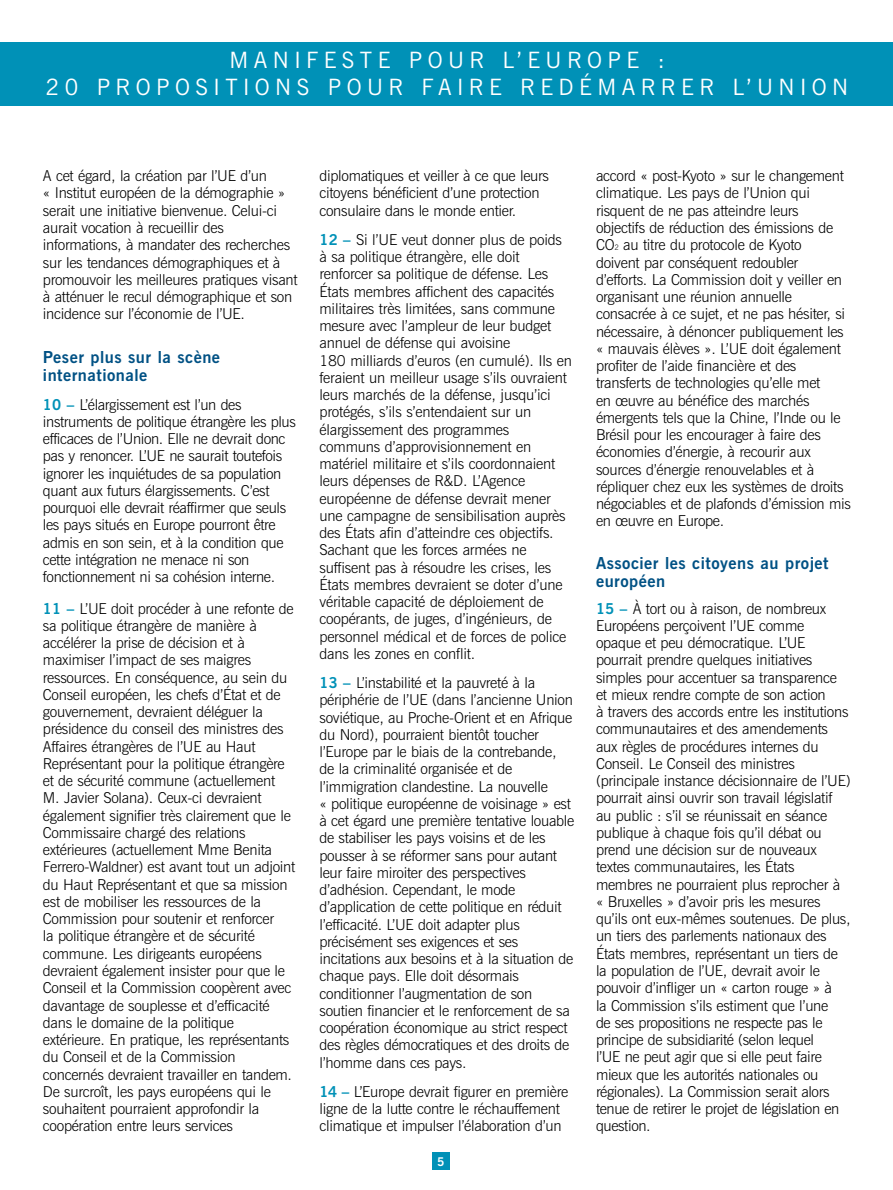
<style>
.page{position:relative;width:893px;height:1190px;background:#fff}
.page>*{position:absolute;margin:0;border:0;box-sizing:border-box;transform-origin:0 0}
.t1{font:22.5px/27px "News Gothic BT";letter-spacing:.24em;color:#fff;text-align:center}
.t2{font:700 16.5px/18px "News Gothic BT";letter-spacing:.03em;color:#005184}
.t3{font:300 15px/17.2px "News Gothic BT";letter-spacing:-.02em;color:#000}
.t4{font:700 12px "News Gothic BT";color:#fff}
.s1{font-weight:700;color:#0091b7}
.s2{font-size:7.5px}
</style>
<div class="page">
<div style="left:0;top:43px;width:892px;height:63px;background:#0091b7"></div>
<div style="left:432px;top:1152px;width:17px;height:17px;background:#0091b7"></div>
<h1 class="t1" style="left:46px;top:47px;width:804px">MANIFESTE POUR L’EUROPE :<br>20 PROPOSITIONS POUR FAIRE REDÉMARRER L’UNION</h1>
<p class="t3" style="left:43px;top:167px;width:256px">A cet égard, la création par l’UE d’un<br>« Institut européen de la démographie » serait une initiative bienvenue. Celui-ci aurait vocation à recueillir des informations, à mandater des recherches sur les tendances démographiques et à promouvoir les meilleures pratiques visant à atténuer le recul démographique et son incidence sur l’économie de l’UE.</p>
<p class="t2" style="left:43px;top:348px;width:179px">Peser plus sur la scène internationale</p>
<p class="t3" style="left:43px;top:395px;width:254px"><span class="s1">10 –</span> L’élargissement est l’un des instruments de politique étrangère les plus efficaces de l’Union. Elle ne devrait donc pas y renoncer. L’UE ne saurait toutefois ignorer les inquiétudes de sa population quant aux futurs élargissements. C’est pourquoi elle devrait réaffirmer que seuls les pays situés en Europe pourront être admis en son sein, et à la condition que cette intégration ne menace ni son fonctionnement ni sa cohésion interne.</p>
<p class="t3" style="left:43px;top:599px;width:254px"><span class="s1">11 –</span> L’UE doit procéder à une refonte de sa politique étrangère de manière à accélérer la prise de décision et à maximiser l’impact de ses maigres ressources. En conséquence, au sein du Conseil européen, les chefs d’État et de gouvernement, devraient déléguer la présidence du conseil des ministres des Affaires étrangères de l’UE au Haut Représentant pour la politique étrangère et de sécurité commune (actuellement M. Javier Solana). Ceux-ci devraient également signifier très clairement que le Commissaire chargé des relations extérieures (actuellement Mme Benita Ferrero-Waldner) est avant tout un adjoint du Haut Représentant et que sa mission est de mobiliser les ressources de la Commission pour soutenir et renforcer<br>la politique étrangère et de sécurité commune. Les dirigeants européens devraient également insister pour que le Conseil et la Commission coopèrent avec davantage de souplesse et d’efficacité dans le domaine de la politique extérieure. En pratique, les représentants du Conseil et de la Commission concernés devraient travailler en tandem.<br>De surcroît, les pays européens qui le souhaitent pourraient approfondir la coopération entre leurs services</p>
<p class="t3" style="left:319px;top:167px;width:231px">diplomatiques et veiller à ce que leurs citoyens bénéficient d’une protection consulaire dans le monde entier.</p>
<p class="t3" style="left:319px;top:231px;width:254px"><span class="s1">12 –</span> Si l’UE veut donner plus de poids à sa politique étrangère, elle doit renforcer sa politique de défense. Les États membres affichent des capacités militaires très limitées, sans commune mesure avec l’ampleur de leur budget annuel de défense qui avoisine<br>180 milliards d’euros (en cumulé). Ils en feraient un meilleur usage s’ils ouvraient leurs marchés de la défense, jusqu’ici protégés, s’ils s’entendaient sur un élargissement des programmes communs d’approvisionnement en matériel militaire et s’ils coordonnaient leurs dépenses de R&amp;D. L’Agence européenne de défense devrait mener une campagne de sensibilisation auprès des États afin d’atteindre ces objectifs.<br>Sachant que les forces armées ne suffisent pas à résoudre les crises, les États membres devraient se doter d’une véritable capacité de déploiement de coopérants, de juges, d’ingénieurs, de personnel médical et de forces de police dans les zones en conflit.</p>
<p class="t3" style="left:319px;top:674px;width:256px"><span class="s1">13 –</span> L’instabilité et la pauvreté à la périphérie de l’UE (dans l’ancienne Union soviétique, au Proche-Orient et en Afrique du Nord), pourraient bientôt toucher l’Europe par le biais de la contrebande, de la criminalité organisée et de l’immigration clandestine. La nouvelle<br>« politique européenne de voisinage » est à cet égard une première tentative louable de stabiliser les pays voisins et de les pousser à se réformer sans pour autant leur faire miroiter des perspectives d’adhésion. Cependant, le mode d’application de cette politique en réduit l’efficacité. L’UE doit adapter plus précisément ses exigences et ses incitations aux besoins et à la situation de chaque pays. Elle doit désormais conditionner l’augmentation de son soutien financier et le renforcement de sa coopération économique au strict respect des règles démocratiques et des droits de l’homme dans ces pays.</p>
<p class="t3" style="left:319px;top:1082px;width:250px"><span class="s1">14 –</span> L’Europe devrait figurer en première ligne de la lutte contre le réchauffement climatique et impulser l’élaboration d’un</p>
<p class="t4" style="left:437px;top:1153px;width:9px">5</p>
<p class="t3" style="left:596px;top:167px;width:256px">accord « post-Kyoto » sur le changement climatique. Les pays de l’Union qui risquent de ne pas atteindre leurs objectifs de réduction des émissions de CO<span class="s2">2</span> au titre du protocole de Kyoto<br>doivent par conséquent redoubler d’efforts. La Commission doit y veiller en organisant une réunion annuelle consacrée à ce sujet, et ne pas hésiter, si nécessaire, à dénoncer publiquement les « mauvais élèves ». L’UE doit également profiter de l’aide financière et des transferts de technologies qu’elle met<br>en œuvre au bénéfice des marchés émergents tels que la Chine, l’Inde ou le Brésil pour les encourager à faire des économies d’énergie, à recourir aux sources d’énergie renouvelables et à répliquer chez eux les systèmes de droits négociables et de plafonds d’émission mis en œuvre en Europe.</p>
<p class="t2" style="left:596px;top:553px;width:234px">Associer les citoyens au projet européen</p>
<p class="t3" style="left:596px;top:599px;width:256px"><span class="s1">15 –</span> À tort ou à raison, de nombreux Européens perçoivent l’UE comme opaque et peu démocratique. L’UE pourrait prendre quelques initiatives simples pour accentuer sa transparence et mieux rendre compte de son action<br>à travers des accords entre les institutions communautaires et des amendements aux règles de procédures internes du Conseil. Le Conseil des ministres (principale instance décisionnaire de l’UE) pourrait ainsi ouvrir son travail législatif au public : s’il se réunissait en séance publique à chaque fois qu’il débat ou prend une décision sur de nouveaux textes communautaires, les États membres ne pourraient plus reprocher à « Bruxelles » d’avoir pris les mesures qu’ils ont eux-mêmes soutenues. De plus, un tiers des parlements nationaux des États membres, représentant un tiers de la population de l’UE, devrait avoir le pouvoir d’infliger un « carton rouge » à<br>la Commission s’ils estiment que l’une<br>de ses propositions ne respecte pas le principe de subsidiarité (selon lequel<br>l’UE ne peut agir que si elle peut faire mieux que les autorités nationales ou régionales). La Commission serait alors tenue de retirer le projet de législation en question.</p>
</div>
